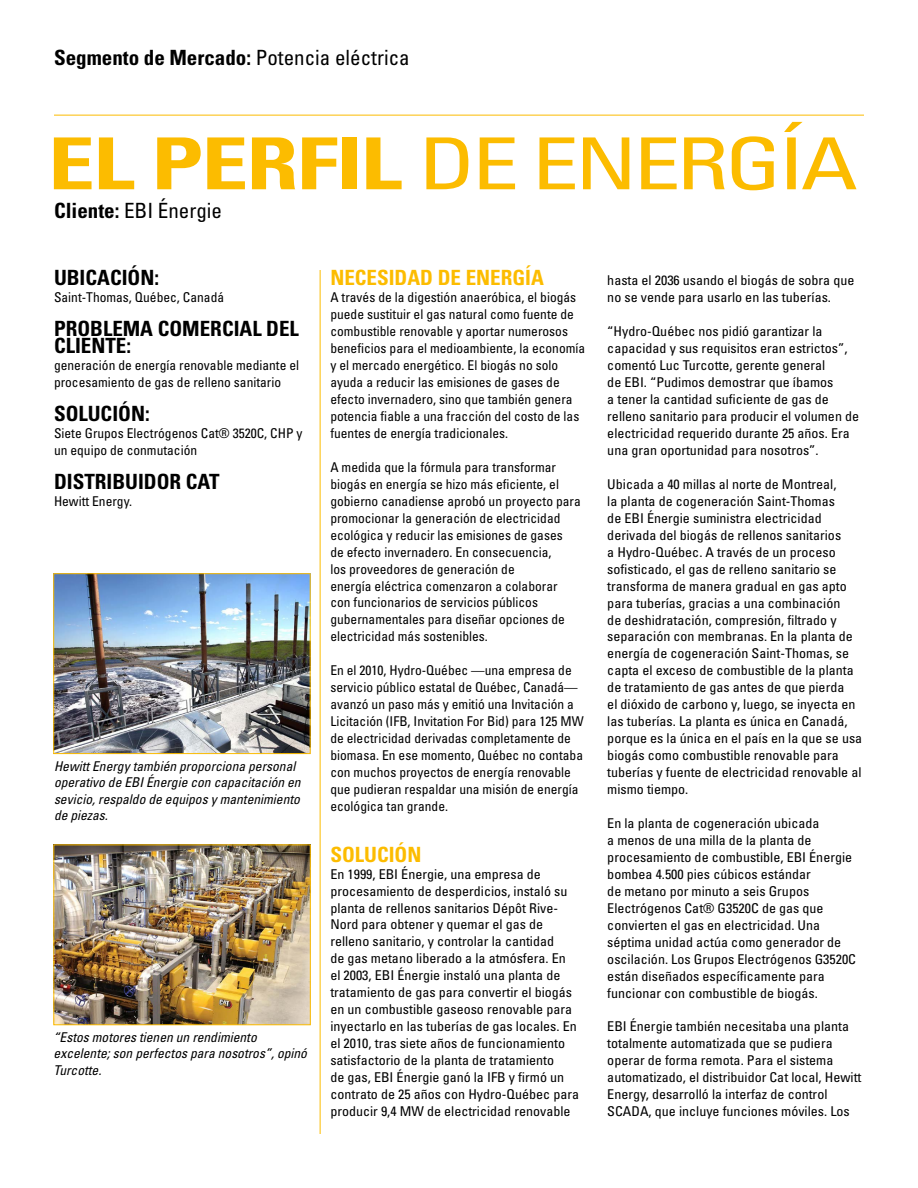
<style>
.page{position:relative;width:918px;height:1188px;background:#fff}
.page>*{position:absolute;margin:0;border:0;box-sizing:border-box;transform-origin:0 0}
.t1{font:condensed 71.7px "Univers LT Std";letter-spacing:-.04em;color:#fcbc00;scale:1.3 1}
.t2{font:700 condensed 21px/17px "Univers LT Std";color:#000}
.t3{font:700 condensed 21px "Univers LT Std";color:#fcbc00}
.t4{font:condensed 21px "Univers LT Std";color:#000}
.t5{font:condensed 13.5px/17px "Univers LT Std";color:#000;scale:1.04 1}
.t6{font:condensed 13.5px/17px "Univers LT Std";color:#000}
.t7{font:italic condensed 13.5px/16.5px "Univers";color:#000}
.s1{font-weight:400}
.s2{font-weight:700}
</style>
<div class="page">
<img style="left:56px;top:575px;width:252px;height:177px">
<div style="left:54px;top:573px;width:256px;height:181px;border:1px solid #fcbc00"></div>
<hr style="left:320px;top:270px;width:1px;height:864px;background:#fcbc00">
<hr style="left:54px;top:115px;width:810px;height:1px;background:#fcbc00">
<img style="left:56px;top:847px;width:252px;height:176px">
<h2 class="t2" style="left:54px;top:49px;width:357px">Segmento de Mercado: <span class="s1">Potencia eléctrica</span></h2>
<h1 class="t1" style="left:48px;top:118px;width:625px"><span class="s2">EL PERFIL</span> DE ENERGÍA</h1>
<h2 class="t4" style="left:54px;top:197px;width:169px"><span class="s2">Cliente:</span> EBI Énergie</h2>
<h2 class="t2" style="left:54px;top:269px;width:107px">UBICACIÓN:</h2>
<p class="t6" style="left:54px;top:289px;width:172px">Saint-Thomas, Québec, Canadá</p>
<h2 class="t2" style="left:54px;top:320px;width:246px">PROBLEMA COMERCIAL DEL<br>CLIENTE:</h2>
<p class="t6" style="left:54px;top:357px;width:247px">generación de energía renovable mediante el procesamiento de gas de relleno sanitario</p>
<h2 class="t2" style="left:54px;top:405px;width:97px">SOLUCIÓN:</h2>
<p class="t6" style="left:54px;top:424px;width:250px">Siete Grupos Electrógenos Cat® 3520C, CHP y un equipo de conmutación</p>
<h2 class="t2" style="left:54px;top:473px;width:167px">DISTRIBUIDOR CAT</h2>
<p class="t6" style="left:54px;top:492px;width:80px">Hewitt Energy.</p>
<p class="t7" style="left:54px;top:757px;width:248px">Hewitt Energy también proporciona personal operativo de EBI Énergie con capacitación en sevicio, respaldo de equipos y mantenimiento de piezas.</p>
<p class="t7" style="left:54px;top:1029px;width:255px">“Estos motores tienen un rendimiento excelente; son perfectos para nosotros”, opinó<br>Turcotte.</p>
<h2 class="t3" style="left:330px;top:265px;width:215px">NECESIDAD DE ENERGÍA</h2>
<p class="t6" style="left:330px;top:289px;width:256px">A través de la digestión anaeróbica, el biogás puede sustituir el gas natural como fuente de combustible renovable y aportar numerosos beneficios para el medioambiente, la economía y el mercado energético. El biogás no solo ayuda a reducir las emisiones de gases de efecto invernadero, sino que también genera potencia fiable a una fracción del costo de las fuentes de energía tradicionales.</p>
<p class="t6" style="left:330px;top:458px;width:252px">A medida que la fórmula para transformar biogás en energía se hizo más eficiente, el gobierno canadiense aprobó un proyecto para promocionar la generación de electricidad ecológica y reducir las emisiones de gases<br>de efecto invernadero. En consecuencia,<br>los proveedores de generación de<br>energía eléctrica comenzaron a colaborar con funcionarios de servicios públicos gubernamentales para diseñar opciones de electricidad más sostenibles.</p>
<p class="t6" style="left:330px;top:662px;width:255px">En el 2010, Hydro-Québec —una empresa de servicio público estatal de Québec, Canadá— avanzó un paso más y emitió una Invitación a Licitación (IFB, Invitation For Bid) para 125 MW de electricidad derivadas completamente de biomasa. En ese momento, Québec no contaba con muchos proyectos de energía renovable que pudieran respaldar una misión de energía ecológica tan grande.</p>
<h2 class="t3" style="left:330px;top:841px;width:93px">SOLUCIÓN</h2>
<p class="t5" style="left:330px;top:865px;width:241px">En 1999, EBI Énergie, una empresa de procesamiento de desperdicios, instaló su planta de rellenos sanitarios Dépôt Rive-Nord para obtener y quemar el gas de relleno sanitario, y controlar la cantidad<br>de gas metano liberado a la atmósfera. En el 2003, EBI Énergie instaló una planta de tratamiento de gas para convertir el biogás en un combustible gaseoso renovable para inyectarlo en las tuberías de gas locales. En el 2010, tras siete años de funcionamiento satisfactorio de la planta de tratamiento<br>de gas, EBI Énergie ganó la IFB y firmó un contrato de 25 años con Hydro-Québec para producir 9,4 MW de electricidad renovable</p>
<p class="t5" style="left:607px;top:272px;width:239px">hasta el 2036 usando el biogás de sobra que no se vende para usarlo en las tuberías.</p>
<p class="t5" style="left:607px;top:323px;width:244px">“Hydro-Québec nos pidió garantizar la capacidad y sus requisitos eran estrictos”, comentó Luc Turcotte, gerente general<br>de EBI. “Pudimos demostrar que íbamos<br>a tener la cantidad suficiente de gas de relleno sanitario para producir el volumen de electricidad requerido durante 25 años. Era una gran oportunidad para nosotros”.</p>
<p class="t5" style="left:607px;top:475px;width:247px">Ubicada a 40 millas al norte de Montreal,<br>la planta de cogeneración Saint-Thomas<br>de EBI Énergie suministra electricidad derivada del biogás de rellenos sanitarios<br>a Hydro-Québec. A través de un proceso sofisticado, el gas de relleno sanitario se transforma de manera gradual en gas apto para tuberías, gracias a una combinación<br>de deshidratación, compresión, filtrado y separación con membranas. En la planta de energía de cogeneración Saint-Thomas, se capta el exceso de combustible de la planta de tratamiento de gas antes de que pierda<br>el dióxido de carbono y, luego, se inyecta en las tuberías. La planta es única en Canadá, porque es la única en el país en la que se usa biogás como combustible renovable para tuberías y fuente de electricidad renovable al mismo tiempo.</p>
<p class="t5" style="left:607px;top:815px;width:241px">En la planta de cogeneración ubicada<br>a menos de una milla de la planta de procesamiento de combustible, EBI Énergie bombea 4.500 pies cúbicos estándar<br>de metano por minuto a seis Grupos Electrógenos Cat® G3520C de gas que convierten el gas en electricidad. Una séptima unidad actúa como generador de oscilación. Los Grupos Electrógenos G3520C están diseñados específicamente para funcionar con combustible de biogás.</p>
<p class="t5" style="left:607px;top:1018px;width:246px">EBI Énergie también necesitaba una planta totalmente automatizada que se pudiera operar de forma remota. Para el sistema automatizado, el distribuidor Cat local, Hewitt Energy, desarrolló la interfaz de control SCADA, que incluye funciones móviles. Los</p>
</div>
